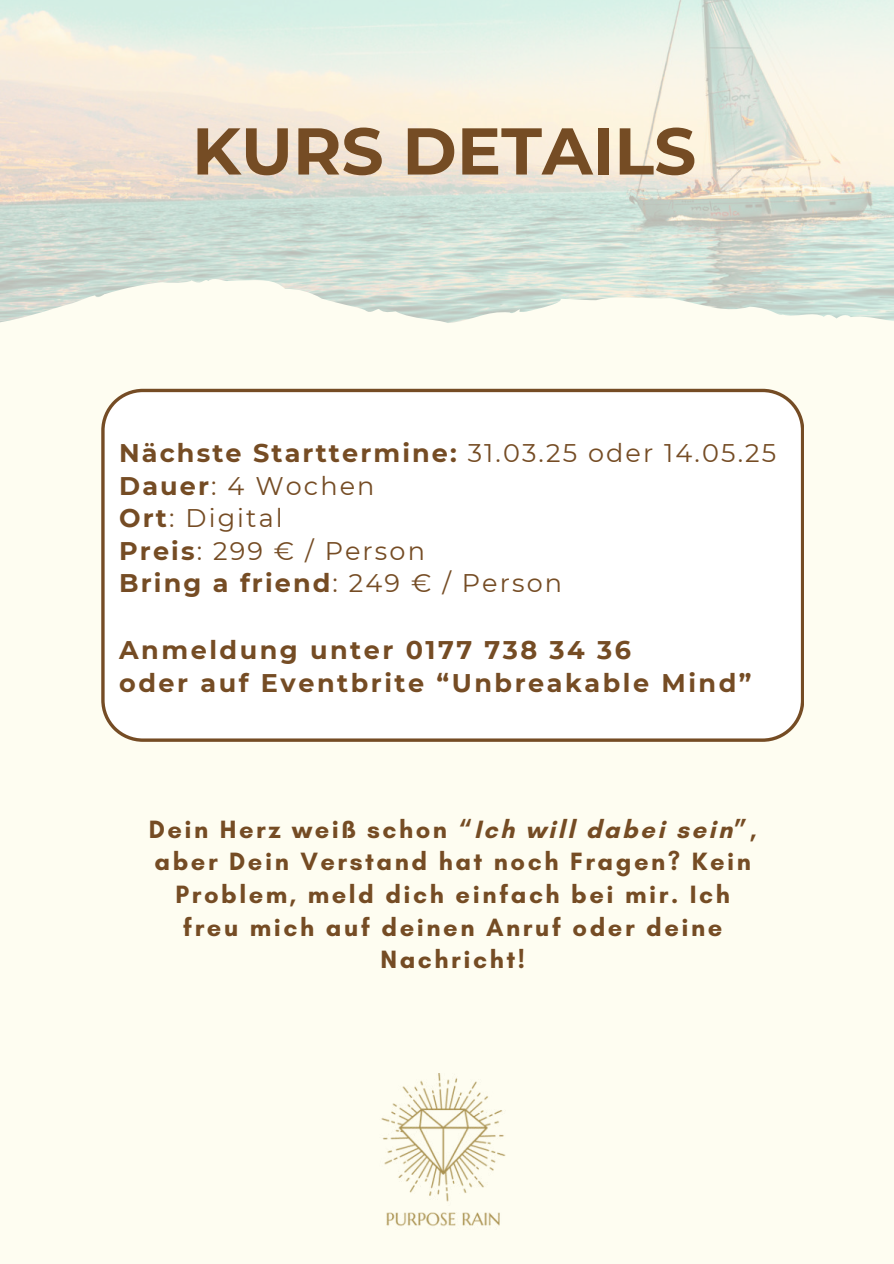
<style>
.page{position:relative;width:894px;height:1264px;background:#fff}
.page>*{position:absolute;margin:0;border:0;box-sizing:border-box;transform-origin:0 0}
.t1{font:700 66px "Montserrat";color:#754c24}
.t2{font:700 25.5px/32.7px "Glacial Indifference";letter-spacing:.1em;color:#754c24;text-align:center}
.t3{font:25.5px/32.7px "Montserrat";letter-spacing:.085em;color:#754c24}
.t4{font:700 25.5px/32.7px "Montserrat";letter-spacing:.1em;color:#754c24}
.s1{font-weight:700}
</style>
<div class="page">
<div style="left:0;top:0;width:893px;height:1263px;background:#fefdf1"></div>
<img style="left:381px;top:1073px;width:125px;height:154px">
<img style="left:0;top:0;width:893px;height:323px">
<div style="left:101px;top:389px;width:702px;height:352px;background:#fff"></div>
<h1 class="t1" style="left:192px;top:104px;width:505px">KURS DETAILS</h1>
<p class="t3" style="left:119px;top:435px;width:658px"><span class="s1">Nächste Starttermine:</span> 31.03.25 oder 14.05.25<br><span class="s1">Dauer</span>: 4 Wochen<br><span class="s1">Ort</span>: Digital<br><span class="s1">Preis</span>: 299 € / Person<br><span class="s1">Bring a friend</span>: 249 € / Person</p>
<p class="t4" style="left:119px;top:632px;width:633px">Anmeldung unter 0177 738 34 36<br>oder auf Eventbrite “Unbreakable Mind”</p>
<p class="t2" style="left:149px;top:812px;width:609px">Dein Herz weiß schon “Ich will dabei sein”, aber Dein Verstand hat noch Fragen? Kein Problem, meld dich einfach bei mir. Ich freu mich auf deinen Anruf oder deine Nachricht!</p>
</div>
